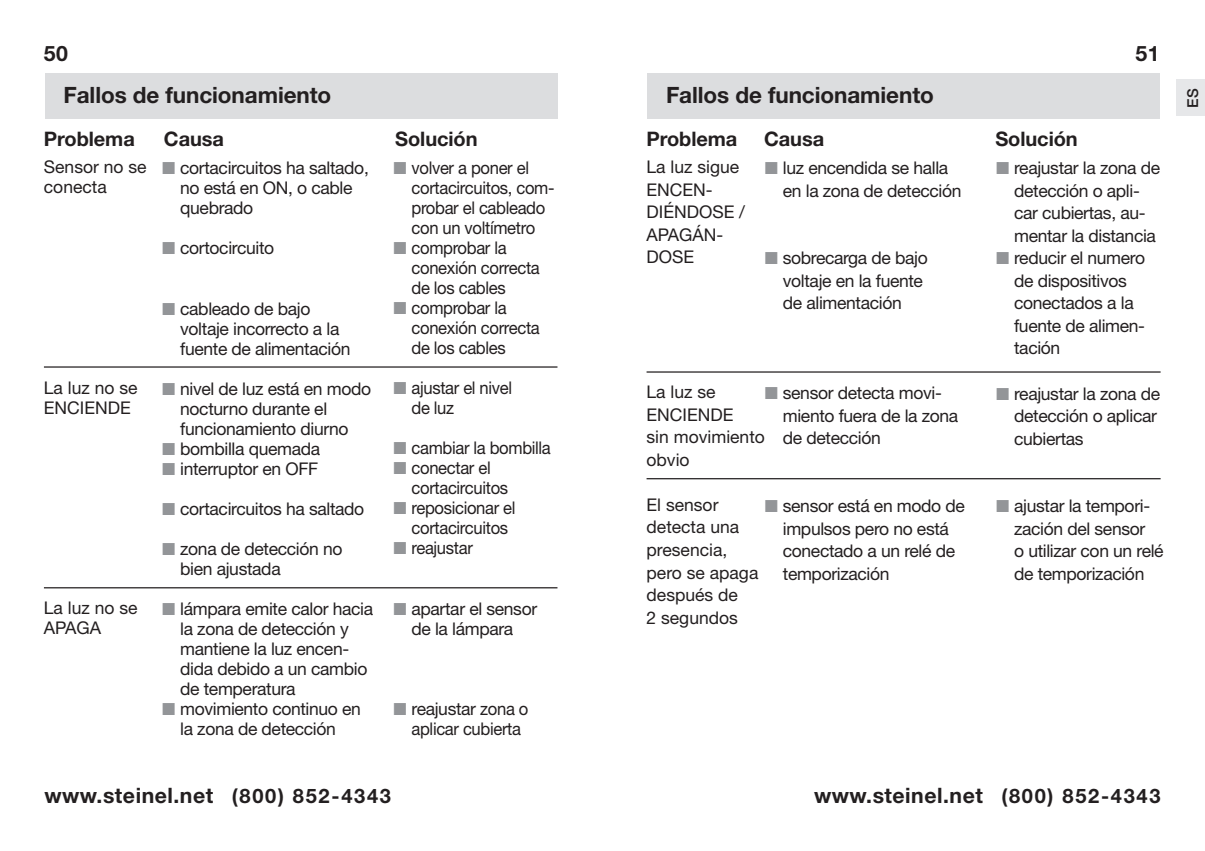
<style>
.page{position:relative;width:1205px;height:851px;background:#fff}
.page>*{position:absolute;margin:0;border:0;box-sizing:border-box;transform-origin:0 0}
.t1{font:700 22.5px "Helvetica Neue LT Pro";letter-spacing:-.005em;color:#231f20}
.t2{font:700 21.25px "Helvetica Neue LT Pro";letter-spacing:.025em;color:#231f20}
.t3{font:700 20px "Helvetica Neue LT Pro";letter-spacing:-.005em;color:#231f20}
.t4{font:17.5px/22.5px "Helvetica Neue LT Pro";letter-spacing:-.02em;color:#231f20}
.t5{font:17.5px/20px "Helvetica Neue LT Pro";letter-spacing:-.02em;color:#231f20;scale:.95 1}
.t6{font:17.5px/22.5px "Helvetica Neue LT Pro";color:#231f20}
.t7{font:500 15px "Helvetica Neue LT Pro";color:#231f20}
.s1{font-family:"European Pi Three";color:#939598}
.s2{font-size:20px}
</style>
<div class="page">
<hr style="left:44px;top:587px;width:513px;height:1px;background:#231f20">
<hr style="left:44px;top:366px;width:513px;height:1px;background:#231f20">
<div style="left:45px;top:73px;width:512px;height:45px;background:#dcdddf"></div>
<div style="left:647px;top:73px;width:513px;height:45px;background:#dcdddf"></div>
<hr style="left:646px;top:478px;width:514px;height:1px;background:#231f20">
<hr style="left:646px;top:371px;width:514px;height:1px;background:#231f20">
<div style="left:1176px;top:80px;width:29px;height:36px;background:#e6e7e9"></div>
<p class="t2" style="left:44px;top:40px;width:26px">50</p>
<p class="t1" style="left:64px;top:81px;width:269px">Fallos de funcionamiento</p>
<p class="t3" style="left:44px;top:127px;width:92px">Problema</p>
<p class="t3" style="left:164px;top:127px;width:62px">Causa</p>
<p class="t3" style="left:395px;top:127px;width:84px">Solución</p>
<p class="t6" style="left:44px;top:157px;width:104px;line-height:20px">Sensor no se conecta</p>
<p class="t4" style="left:180px;top:158px;width:190px;line-height:20px;text-indent:-19px"><span class="s1">L</span> cortacircuitos ha saltado, no está en ON, o cable quebrado</p>
<p class="t4" style="left:161px;top:236px;width:114px"><span class="s1">L</span> cortocircuito</p>
<p class="t6" style="left:44px;top:377px;width:95px;line-height:20px">La luz no se<br>ENCIENDE</p>
<p class="t6" style="left:44px;top:597px;width:95px;line-height:20px">La luz no se<br>APAGA</p>
<p class="t4" style="left:180px;top:298px;width:172px;line-height:20px;text-indent:-19px"><span class="s1">L</span> cableado de bajo voltaje incorrecto a la fuente de alimentación</p>
<p class="t4" style="left:161px;top:376px;width:211px"><span class="s1">L</span> nivel de luz está en modo</p>
<p class="t4" style="left:180px;top:396px;width:149px">nocturno durante el</p>
<p class="t4" style="left:180px;top:416px;width:170px">funcionamiento diurno</p>
<p class="t4" style="left:161px;top:436px;width:160px"><span class="s1">L</span> bombilla quemada</p>
<p class="t4" style="left:161px;top:456px;width:158px"><span class="s1">L</span> interruptor en OFF</p>
<p class="t4" style="left:161px;top:496px;width:204px"><span class="s1">L</span> cortacircuitos ha saltado</p>
<p class="t4" style="left:180px;top:538px;width:164px;line-height:20px;text-indent:-19px"><span class="s1">L</span> zona de detección no bien ajustada</p>
<p class="t4" style="left:161px;top:596px;width:213px"><span class="s1">L</span> lámpara emite calor hacia</p>
<p class="t4" style="left:180px;top:616px;width:170px">la zona de detección y</p>
<p class="t4" style="left:180px;top:636px;width:170px">mantiene la luz encen-</p>
<p class="t4" style="left:180px;top:656px;width:189px">dida debido a un cambio</p>
<p class="t4" style="left:180px;top:676px;width:117px">de temperatura</p>
<p class="t4" style="left:161px;top:696px;width:201px"><span class="s1">L</span> movimiento continuo en</p>
<p class="t4" style="left:180px;top:716px;width:157px">la zona de detección</p>
<p class="t5" style="left:393px;top:157px;width:145px"><span class="s1">L</span> volver a poner el</p>
<p class="t5" style="left:411px;top:177px;width:152px">cortacircuitos, com-</p>
<p class="t5" style="left:411px;top:197px;width:142px">probar el cableado</p>
<p class="t5" style="left:411px;top:217px;width:132px">con un voltímetro</p>
<p class="t5" style="left:393px;top:237px;width:121px"><span class="s1">L</span> comprobar la</p>
<p class="t5" style="left:411px;top:257px;width:137px">conexión correcta</p>
<p class="t5" style="left:411px;top:277px;width:101px">de los cables</p>
<p class="t5" style="left:393px;top:297px;width:121px"><span class="s1">L</span> comprobar la</p>
<p class="t5" style="left:411px;top:317px;width:137px">conexión correcta</p>
<p class="t5" style="left:411px;top:337px;width:101px">de los cables</p>
<p class="t5" style="left:411px;top:377px;width:107px;text-indent:-19px"><span class="s1">L</span> ajustar el nivel de luz</p>
<p class="t5" style="left:393px;top:437px;width:168px"><span class="s1">L</span> cambiar la bombilla</p>
<p class="t5" style="left:393px;top:457px;width:105px"><span class="s1">L</span> conectar el</p>
<p class="t5" style="left:411px;top:477px;width:103px">cortacircuitos</p>
<p class="t5" style="left:393px;top:497px;width:131px"><span class="s1">L</span> reposicionar el</p>
<p class="t5" style="left:411px;top:517px;width:103px">cortacircuitos</p>
<p class="t5" style="left:393px;top:537px;width:86px"><span class="s1">L</span> reajustar</p>
<p class="t4" style="left:393px;top:597px;width:146px;line-height:20px;text-align:center"><span class="s1">L</span> apartar el sensor de la lámpara</p>
<p class="t4" style="left:411px;top:697px;width:118px;line-height:20px;text-indent:-19px"><span class="s1">L</span> reajustar zona o aplicar cubierta</p>
<p class="t2" style="left:1135px;top:40px;width:26px">51</p>
<p class="t1" style="left:666px;top:81px;width:269px">Fallos de funcionamiento</p>
<p class="t3" style="left:646px;top:127px;width:92px">Problema</p>
<p class="t3" style="left:764px;top:127px;width:62px">Causa</p>
<p class="t3" style="left:995px;top:127px;width:84px">Solución</p>
<p class="t6" style="left:646px;top:155px;width:100px">La luz sigue<br>ENCEN-<br>DIÉNDOSE /<br>APAGÁN-<br>DOSE</p>
<p class="t4" style="left:783px;top:156px;width:180px;text-indent:-19px"><span class="s1">L</span> luz encendida se halla en la zona de detección</p>
<p class="t4" style="left:995px;top:156px;width:166px"><span class="s1">L</span> reajustar la zona de</p>
<p class="t4" style="left:1014px;top:179px;width:127px">detección o apli-</p>
<p class="t4" style="left:1014px;top:201px;width:133px">car cubiertas, au-</p>
<p class="t4" style="left:1014px;top:224px;width:143px">mentar la distancia</p>
<p class="t4" style="left:995px;top:246px;width:151px"><span class="s1">L</span> reducir el numero</p>
<p class="t4" style="left:1014px;top:269px;width:114px">de dispositivos</p>
<p class="t4" style="left:1014px;top:291px;width:121px">conectados a la</p>
<p class="t4" style="left:1014px;top:314px;width:132px">fuente de alimen-</p>
<p class="t4" style="left:1014px;top:336px;width:48px">tación</p>
<p class="t4" style="left:1014px;top:381px;width:147px;text-indent:-19px"><span class="s1">L</span> reajustar la zona de detección o aplicar cubiertas</p>
<p class="t4" style="left:783px;top:246px;width:146px;text-indent:-19px"><span class="s1">L</span> sobrecarga de bajo voltaje en la fuente de alimentación</p>
<p class="t6" style="left:646px;top:380px;width:120px">La luz se<br>ENCIENDE<br>sin movimiento obvio</p>
<p class="t6" style="left:646px;top:493px;width:113px">El sensor detecta una presencia, pero se apaga después de<br>2 segundos</p>
<p class="t4" style="left:783px;top:381px;width:177px;text-indent:-19px"><span class="s1">L</span> sensor detecta movi&shy;miento fuera de la zona de detección</p>
<p class="t4" style="left:783px;top:494px;width:183px;text-indent:-19px"><span class="s1">L</span> sensor está en modo de impulsos pero no está conectado a un relé de temporización</p>
<p class="t4" style="left:1014px;top:494px;width:151px;text-indent:-19px"><span class="s1">L</span> ajustar la tempori&shy;zación del sensor<br>o utilizar con un relé de temporización</p>
<p class="t2" style="left:44px;top:782px;width:348px">www.steinel.net <span class="s2">(800) 852-4343</span></p>
<p class="t2" style="left:814px;top:782px;width:348px">www.steinel.net <span class="s2">(800) 852-4343</span></p>
<p class="t7" style="left:1184px;top:107px;width:21px;rotate:-90deg">ES</p>
</div>
